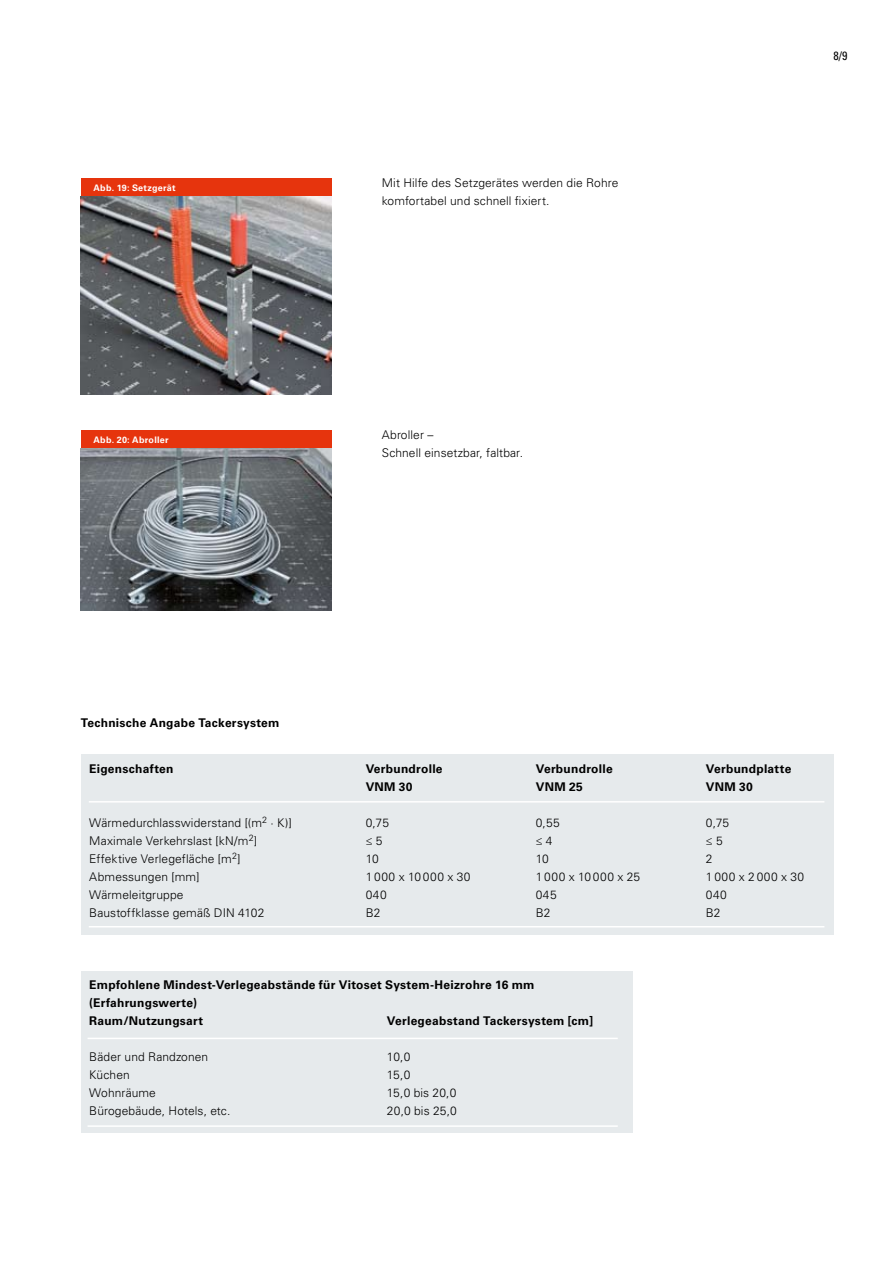
<style>
.page{position:relative;width:893px;height:1263px;background:#fff}
.page>*{position:absolute;margin:0;border:0;box-sizing:border-box;transform-origin:0 0}
.t1{font:300 12px/18px "Univers LT Std";letter-spacing:.01em;color:#000}
.t2{font:700 12px/18px "Univers LT Std";letter-spacing:.02em;color:#000}
.t3{font:300 12px "Univers LT Std";letter-spacing:.05em;color:#000}
.t4{font:condensed 12px "Univers LT Std";color:#000}
.t5{font:700 9px "Univers LT Std";letter-spacing:.03em;color:#fff}
</style>
<div class="page">
<div style="left:81px;top:179px;width:251px;height:18px;background:#e6340d"></div>
<img style="left:81px;top:197px;width:251px;height:198px">
<div style="left:81px;top:431px;width:251px;height:18px;background:#e6340d"></div>
<img style="left:81px;top:449px;width:251px;height:162px">
<div style="left:81px;top:755px;width:752px;height:180px;background:#e6eaec"></div>
<hr style="left:89px;top:801px;width:735px;height:1px;background:#fff">
<hr style="left:89px;top:926px;width:735px;height:1px;background:#fff">
<div style="left:81px;top:971px;width:552px;height:161px;background:#e6eaec"></div>
<hr style="left:88px;top:1038px;width:530px;height:1px;background:#fff">
<hr style="left:88px;top:1125px;width:530px;height:2px;background:#fff">
<p class="t5" style="left:94px;top:183px;width:84px">Abb. 19: Setzgerät</p>
<p class="t5" style="left:94px;top:435px;width:77px">Abb. 20: Abroller</p>
<p class="t1" style="left:382px;top:174px;width:238px">Mit Hilfe des Setzgerätes werden die Rohre komfortabel und schnell fixiert.</p>
<p class="t1" style="left:382px;top:426px;width:143px">Abroller –<br>Schnell einsetzbar, faltbar.</p>
<p class="t4" style="left:833px;top:48px;width:15px">8/9</p>
<p class="t2" style="left:81px;top:714px;width:200px">Technische Angabe Tackersystem</p>
<p class="t2" style="left:89px;top:760px;width:86px">Eigenschaften</p>
<p class="t2" style="left:366px;top:760px;width:78px">Verbundrolle</p>
<p class="t2" style="left:536px;top:760px;width:78px">Verbundrolle</p>
<p class="t2" style="left:706px;top:760px;width:87px">Verbundplatte</p>
<p class="t2" style="left:366px;top:778px;width:48px">VNM 30</p>
<p class="t2" style="left:536px;top:778px;width:48px">VNM 25</p>
<p class="t2" style="left:706px;top:778px;width:48px">VNM 30</p>
<p class="t1" style="left:89px;top:814px;width:204px">Wärmedurchlasswiderstand [(m<sup>2</sup> · K)]</p>
<p class="t1" style="left:366px;top:814px;width:25px">0,75</p>
<p class="t1" style="left:536px;top:814px;width:26px">0,55</p>
<p class="t1" style="left:706px;top:814px;width:25px">0,75</p>
<p class="t1" style="left:89px;top:832px;width:169px">Maximale Verkehrslast [kN/m<sup>2</sup>]</p>
<p class="t1" style="left:366px;top:832px;width:18px">≤ 5</p>
<p class="t1" style="left:536px;top:832px;width:18px">≤ 4</p>
<p class="t1" style="left:706px;top:832px;width:18px">≤ 5</p>
<p class="t1" style="left:89px;top:850px;width:153px">Effektive Verlegefläche [m<sup>2</sup>]</p>
<p class="t1" style="left:366px;top:850px;width:15px">10</p>
<p class="t1" style="left:536px;top:850px;width:15px">10</p>
<p class="t1" style="left:706px;top:850px;width:8px">2</p>
<p class="t1" style="left:89px;top:868px;width:112px">Abmessungen [mm]</p>
<p class="t3" style="left:366px;top:870px;width:106px">1000 x 10000 x 30</p>
<p class="t3" style="left:536px;top:870px;width:106px">1000 x 10000 x 25</p>
<p class="t3" style="left:706px;top:870px;width:100px">1000 x 2000 x 30</p>
<p class="t1" style="left:89px;top:886px;width:96px">Wärmeleitgruppe</p>
<p class="t1" style="left:366px;top:886px;width:23px">040</p>
<p class="t1" style="left:536px;top:886px;width:23px">045</p>
<p class="t1" style="left:706px;top:886px;width:23px">040</p>
<p class="t1" style="left:89px;top:904px;width:177px">Baustoffklasse gemäß DIN 4102</p>
<p class="t1" style="left:366px;top:904px;width:16px">B2</p>
<p class="t1" style="left:536px;top:904px;width:16px">B2</p>
<p class="t1" style="left:706px;top:904px;width:16px">B2</p>
<p class="t2" style="left:89px;top:976px;width:447px">Empfohlene Mindest-Verlegeabstände für Vitoset System-Heizrohre 16 mm (Erfahrungswerte)<br>Raum/Nutzungsart</p>
<p class="t2" style="left:387px;top:1012px;width:208px">Verlegeabstand Tackersystem [cm]</p>
<p class="t1" style="left:89px;top:1048px;width:120px">Bäder und Randzonen</p>
<p class="t1" style="left:387px;top:1048px;width:25px">10,0</p>
<p class="t1" style="left:89px;top:1066px;width:42px">Küchen</p>
<p class="t1" style="left:387px;top:1066px;width:25px">15,0</p>
<p class="t1" style="left:89px;top:1084px;width:68px">Wohnräume</p>
<p class="t1" style="left:387px;top:1084px;width:71px">15,0 bis 20,0</p>
<p class="t1" style="left:89px;top:1102px;width:143px">Bürogebäude, Hotels, etc.</p>
<p class="t1" style="left:387px;top:1102px;width:71px">20,0 bis 25,0</p>
</div>
